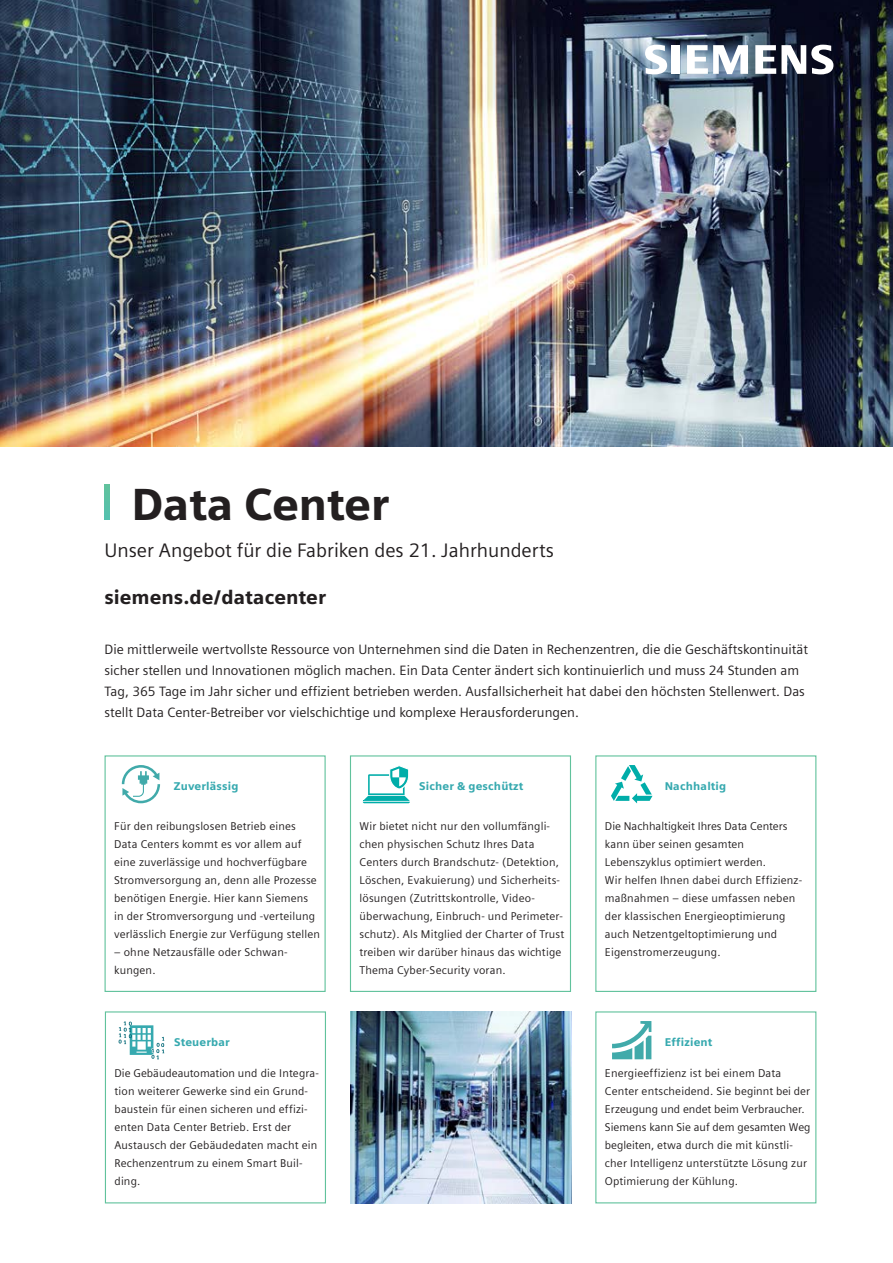
<style>
.page{position:relative;width:893px;height:1263px;background:#fff}
.page>*{position:absolute;margin:0;border:0;box-sizing:border-box;transform-origin:0 0}
.t1{font:900 45px "Siemens Sans OT";letter-spacing:-.01em;color:#231f20}
.t2{font:19.5px "Siemens Sans OT";color:#231f20}
.t3{font:900 19.5px "Siemens Sans OT";color:#231f20}
.t4{font:13.5px/21px "Siemens Sans OT";color:#231f20}
.t5{font:11.25px/18px "Siemens Sans OT";letter-spacing:.015em;color:#231f20}
.t6{font:900 11.25px "Siemens Sans OT";letter-spacing:.015em;color:#36a9af}
</style>
<div class="page">
<img style="left:0;top:0;width:893px;height:446px">
<svg style="left:645px;top:45px;width:35px;height:29px"></svg>
<svg style="left:687px;top:45px;width:61px;height:29px"></svg>
<svg style="left:755px;top:45px;width:78px;height:29px"></svg>
<hr style="left:105px;top:485px;width:4px;height:35px;background:#5ac1a6">
<svg style="left:122px;top:765px;width:38px;height:38px"></svg>
<div style="left:105px;top:755px;width:221px;height:237px;border:1px solid #61c29c"></div>
<svg style="left:118px;top:1021px;width:46px;height:38px"></svg>
<div style="left:105px;top:1011px;width:221px;height:192px;border:1px solid #61c29c"></div>
<svg style="left:611px;top:765px;width:41px;height:38px"></svg>
<div style="left:595px;top:755px;width:221px;height:237px;border:1px solid #61c29c"></div>
<svg style="left:363px;top:765px;width:47px;height:39px"></svg>
<div style="left:350px;top:755px;width:221px;height:237px;border:1px solid #61c29c"></div>
<svg style="left:612px;top:1021px;width:39px;height:38px"></svg>
<div style="left:595px;top:1011px;width:221px;height:192px;border:1px solid #61c29c"></div>
<img style="left:350px;top:1011px;width:221px;height:192px">
<h1 class="t1" style="left:132px;top:477px;width:259px">Data Center</h1>
<h2 class="t2" style="left:105px;top:539px;width:451px">Unser Angebot für die Fabriken des 21. Jahrhunderts</h2>
<h2 class="t3" style="left:105px;top:586px;width:223px">siemens.de/datacenter</h2>
<p class="t4" style="left:105px;top:639px;width:705px">Die mittlerweile wertvollste Ressource von Unternehmen sind die Daten in Rechenzentren, die die Geschäftskontinuität sicher stellen und Innovationen möglich machen. Ein Data Center ändert sich kontinuierlich und muss 24 Stunden am Tag, 365 Tage im Jahr sicher und effizient betrieben werden. Ausfallsicherheit hat dabei den höchsten Stellenwert. Das stellt Data Center-Betreiber vor vielschichtige und komplexe Herausforderungen.</p>
<p class="t6" style="left:174px;top:779px;width:66px">Zuverlässig</p>
<p class="t5" style="left:114px;top:817px;width:207px">Für den reibungslosen Betrieb eines Data Centers kommt es vor allem auf eine zuverlässige und hochverfügbare Stromversorgung an, denn alle Prozesse benötigen Energie. Hier kann Siemens in der Stromversorgung und -verteilung verlässlich Energie zur Verfügung stellen</p>
<p class="t5" style="left:114px;top:943px;width:175px">– ohne Netzausfälle oder Schwan&shy;kungen.</p>
<p class="t6" style="left:174px;top:1035px;width:57px">Steuerbar</p>
<p class="t5" style="left:115px;top:1064px;width:206px">Die Gebäudeautomation und die Integra&shy;tion weiterer Gewerke sind ein Grund&shy;baustein für einen sicheren und effizi&shy;enten Data Center Betrieb. Erst der Austausch der Gebäudedaten macht ein Rechenzentrum zu einem Smart Buil&shy;ding.</p>
<p class="t6" style="left:419px;top:779px;width:106px">Sicher &amp; geschützt</p>
<p class="t5" style="left:360px;top:817px;width:206px">Wir bietet nicht nur den vollumfängli&shy;chen physischen Schutz Ihres Data Centers durch Brandschutz- (Detektion, Löschen, Evakuierung) und Sicherheits&shy;lösungen (Zutrittskontrolle, Video&shy;überwachung, Einbruch- und Perimeter&shy;schutz). Als Mitglied der Charter of Trust treiben wir darüber hinaus das wichtige Thema Cyber-Security voran.</p>
<p class="t6" style="left:665px;top:779px;width:63px">Nachhaltig</p>
<p class="t5" style="left:605px;top:817px;width:199px">Die Nachhaltigkeit Ihres Data Centers kann über seinen gesamten Lebenszyklus optimiert werden.<br>Wir helfen Ihnen dabei durch Effizienz&shy;maßnahmen – diese umfassen neben der klassischen Energieoptimierung auch Netzentgeltoptimierung und Eigenstromerzeugung.</p>
<p class="t6" style="left:665px;top:1035px;width:49px">Effizient</p>
<p class="t5" style="left:605px;top:1064px;width:207px">Energieeffizienz ist bei einem Data Center entscheidend. Sie beginnt bei der Erzeugung und endet beim Verbraucher.<br>Siemens kann Sie auf dem gesamten Weg begleiten, etwa durch die mit künstli&shy;cher Intelligenz unterstützte Lösung zur Optimierung der Kühlung.</p>
</div>
